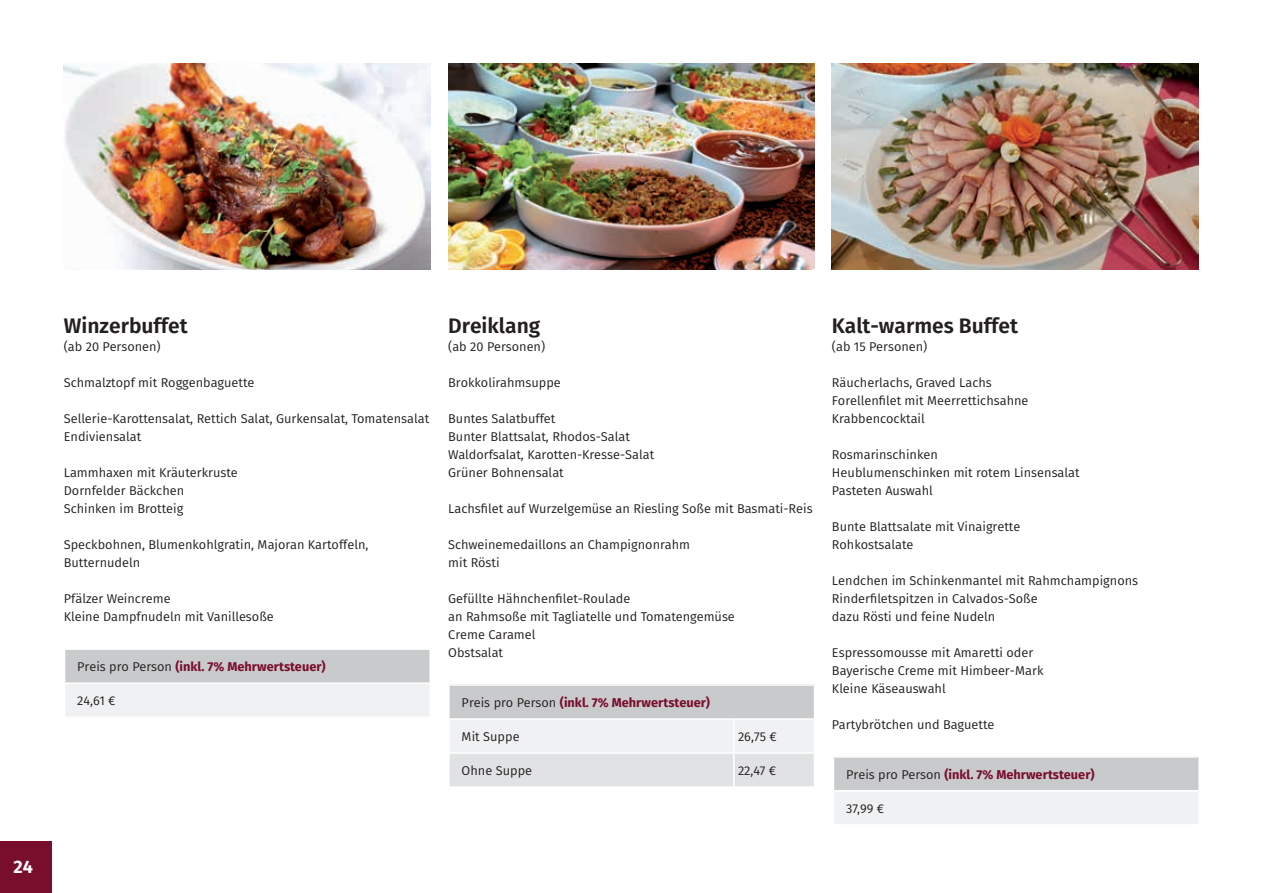
<style>
.page{position:relative;width:1263px;height:893px;background:#fff}
.page>*{position:absolute;margin:0;border:0;box-sizing:border-box;transform-origin:0 0}
.t1{font:600 21px "Fira Sans";color:#231f20}
.t2{font:700 18px "Fira Sans";color:#fff}
.t3{font:12.75px/18px "Fira Sans";color:#231f20}
.t4{font:700 12.75px "Fira Sans";color:#790d2c}
.s1{font-weight:400;color:#231f20}
</style>
<div class="page">
<img style="left:64px;top:63px;width:366px;height:206px">
<img style="left:448px;top:63px;width:367px;height:206px">
<img style="left:832px;top:63px;width:366px;height:206px">
<div style="left:0;top:842px;width:51px;height:51px;background:#790d2c"></div>
<div style="left:65px;top:649px;width:365px;height:34px;background:#c9cacc"></div>
<div style="left:65px;top:683px;width:365px;height:34px;background:#f0f1f2"></div>
<hr style="left:64px;top:648px;width:367px;height:2px;background:#fff">
<hr style="left:429px;top:650px;width:2px;height:32px;background:#fff">
<hr style="left:429px;top:684px;width:2px;height:32px;background:#fff">
<hr style="left:64px;top:682px;width:367px;height:2px;background:#fff">
<hr style="left:64px;top:716px;width:367px;height:2px;background:#fff">
<div style="left:449px;top:685px;width:366px;height:34px;background:#c9cacc"></div>
<svg style="left:450px;top:720px;width:364px;height:66px"></svg>
<hr style="left:448px;top:684px;width:286px;height:2px;background:#fff">
<hr style="left:448px;top:686px;width:2px;height:32px;background:#fff">
<hr style="left:734px;top:684px;width:81px;height:2px;background:#fff">
<hr style="left:814px;top:686px;width:1px;height:32px;background:#fff">
<hr style="left:733px;top:720px;width:1px;height:32px;background:#fff">
<hr style="left:733px;top:754px;width:1px;height:32px;background:#fff">
<hr style="left:448px;top:718px;width:286px;height:2px;background:#fff">
<hr style="left:734px;top:718px;width:81px;height:2px;background:#fff">
<hr style="left:448px;top:752px;width:286px;height:2px;background:#fff">
<hr style="left:734px;top:752px;width:81px;height:2px;background:#fff">
<div style="left:833px;top:757px;width:366px;height:34px;background:#c9cacc"></div>
<div style="left:833px;top:791px;width:366px;height:34px;background:#f0f1f2"></div>
<hr style="left:833px;top:792px;width:1px;height:32px;background:#fff">
<hr style="left:833px;top:756px;width:367px;height:2px;background:#fff">
<hr style="left:833px;top:758px;width:1px;height:32px;background:#fff">
<hr style="left:1198px;top:758px;width:2px;height:32px;background:#fff">
<hr style="left:1198px;top:792px;width:2px;height:32px;background:#fff">
<hr style="left:833px;top:790px;width:367px;height:2px;background:#fff">
<hr style="left:833px;top:824px;width:367px;height:2px;background:#fff">
<h2 class="t2" style="left:14px;top:852px;width:21px">24</h2>
<h1 class="t1" style="left:64px;top:308px;width:125px">Winzerbuffet</h1>
<p class="t3" style="left:64px;top:337px;width:98px">(ab 20 Personen)</p>
<p class="t3" style="left:64px;top:373px;width:192px">Schmalztopf mit Roggenbaguette</p>
<p class="t3" style="left:64px;top:409px;width:367px">Sellerie-Karottensalat, Rettich Salat, Gurkensalat, Tomatensalat<br>Endiviensalat</p>
<p class="t3" style="left:64px;top:463px;width:175px">Lammhaxen mit Kräuterkruste<br>Dornfelder Bäckchen<br>Schinken im Brotteig</p>
<p class="t3" style="left:64px;top:535px;width:306px">Speckbohnen, Blumenkohlgratin, Majoran Kartoffeln,<br>Butternudeln</p>
<p class="t3" style="left:64px;top:589px;width:212px">Pfälzer Weincreme<br>Kleine Dampfnudeln mit Vanillesoße</p>
<p class="t4" style="left:77px;top:656px;width:250px"><span class="s1">Preis pro Person</span> (inkl. 7% Mehrwertsteuer)</p>
<p class="t3" style="left:77px;top:691px;width:40px">24,61 €</p>
<h1 class="t1" style="left:448px;top:308px;width:93px">Dreiklang</h1>
<p class="t3" style="left:448px;top:337px;width:98px">(ab 20 Personen)</p>
<p class="t3" style="left:448px;top:373px;width:114px">Brokkolirahmsuppe</p>
<p class="t3" style="left:448px;top:409px;width:207px">Buntes Salatbuffet<br>Bunter Blattsalat, Rhodos-Salat<br>Waldorfsalat, Karotten-Kresse-Salat<br>Grüner Bohnensalat</p>
<p class="t3" style="left:448px;top:499px;width:366px">Lachsfilet auf Wurzelgemüse an Riesling Soße mit Basmati-Reis</p>
<p class="t3" style="left:448px;top:535px;width:243px">Schweinemedaillons an Champignonrahm mit Rösti</p>
<p class="t3" style="left:448px;top:589px;width:288px">Gefüllte Hähnchenfilet-Roulade<br>an Rahmsoße mit Tagliatelle und Tomatengemüse<br>Creme Caramel<br>Obstsalat</p>
<p class="t4" style="left:462px;top:692px;width:250px"><span class="s1">Preis pro Person</span> (inkl. 7% Mehrwertsteuer)</p>
<p class="t3" style="left:462px;top:727px;width:59px">Mit Suppe</p>
<p class="t3" style="left:738px;top:727px;width:40px">26,75 €</p>
<p class="t3" style="left:462px;top:761px;width:72px">Ohne Suppe</p>
<p class="t3" style="left:738px;top:761px;width:40px">22,47 €</p>
<h1 class="t1" style="left:832px;top:308px;width:188px">Kalt-warmes Buffet</h1>
<p class="t3" style="left:832px;top:337px;width:97px">(ab 15 Personen)</p>
<p class="t3" style="left:832px;top:373px;width:198px">Räucherlachs, Graved Lachs<br>Forellenfilet mit Meerrettichsahne<br>Krabbencocktail</p>
<p class="t3" style="left:832px;top:445px;width:249px">Rosmarinschinken<br>Heublumenschinken mit rotem Linsensalat<br>Pasteten Auswahl</p>
<p class="t3" style="left:832px;top:517px;width:190px">Bunte Blattsalate mit Vinaigrette<br>Rohkostsalate</p>
<p class="t3" style="left:832px;top:571px;width:308px">Lendchen im Schinkenmantel mit Rahmchampignons<br>Rinderfiletspitzen in Calvados-Soße<br>dazu Rösti und feine Nudeln</p>
<p class="t3" style="left:832px;top:643px;width:213px">Espressomousse mit Amaretti oder<br>Bayerische Creme mit Himbeer-Mark<br>Kleine Käseauswahl</p>
<p class="t3" style="left:832px;top:715px;width:164px">Partybrötchen und Baguette</p>
<p class="t4" style="left:846px;top:764px;width:250px"><span class="s1">Preis pro Person</span> (inkl. 7% Mehrwertsteuer)</p>
<p class="t3" style="left:846px;top:799px;width:39px">37,99 €</p>
</div>
